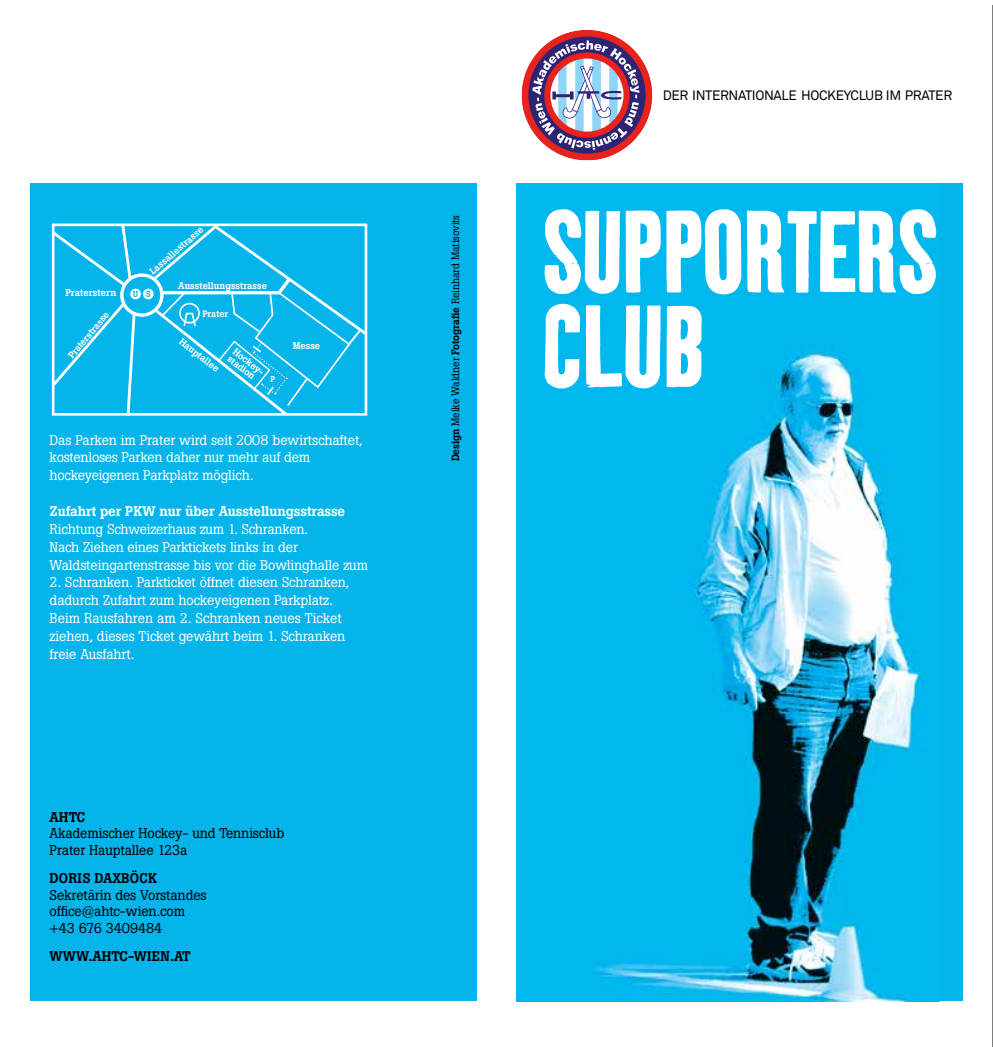
<style>
.page{position:relative;width:993px;height:1052px;background:#fff}
.page>*{position:absolute;margin:0;border:0;box-sizing:border-box;transform-origin:0 0}
.t1{font:112px/94.5px "Kipp No 1";letter-spacing:-.02em;color:#fff}
.t2{font:14px/17.8px "Boton";letter-spacing:-.01em;color:#fff}
.t3{font:14px/16.6px "Boton";letter-spacing:-.01em;color:#000}
.t4{font:500 14px "Boton";letter-spacing:-.01em;color:#fff}
.t5{font:500 14px "Boton";letter-spacing:.01em;color:#000}
.t6{font:13.47px "Akkurat";letter-spacing:-.03em;color:#000}
.t7{font:10.5px "Boton";letter-spacing:-.01em;color:#000}
.t8{font:500 9.8px "Boton";color:#fff}
.t9{font:500 9.62px/8.8px "Boton";color:#fff}
.t10{font:500 9.28px "Boton";color:#fff}
.t11{font:500 8.4px "Boton";color:#fff}
.s1{font-weight:500}
</style>
<div class="page">
<div style="left:30px;top:184px;width:446px;height:817px;background:#04b4ea"></div>
<div style="left:516px;top:184px;width:446px;height:817px;background:#04b4ea"></div>
<img style="left:593px;top:349px;width:332px;height:652px">
<svg style="left:521px;top:30px;width:131px;height:130px"></svg>
<hr style="left:992px;top:5px;width:1px;height:1042px;background:#000">
<svg style="left:51px;top:223px;width:317px;height:193px"></svg>
<div style="left:52px;top:223px;width:315px;height:193px;border:3px solid #fff"></div>
<p class="t8" style="left:65px;top:286px;width:52px">Praterstern</p>
<p class="t9" style="left:67px;top:354px;width:60px;rotate:-50deg">Praterstrasse</p>
<p class="t9" style="left:148px;top:269px;width:69px;rotate:-41deg">Lassallestrasse</p>
<p class="t9" style="left:178px;top:281px;width:90px">Ausstellungsstrasse</p>
<p class="t10" style="left:202px;top:308px;width:27px">Prater</p>
<p class="t9" style="left:183px;top:337px;width:49px;rotate:38deg">Hauptallee</p>
<p class="t9" style="left:237px;top:347px;width:39px;rotate:38deg">Hockey&shy;stadion</p>
<p class="t11" style="left:270px;top:374px;width:6px">P</p>
<p class="t9" style="left:292px;top:341px;width:29px">Messe</p>
<p class="t2" style="left:50px;top:431px;width:314px">Das Parken im Prater wird seit 2008 bewirtschaftet, kostenloses Parken daher nur mehr auf dem hockeyeigenen Parkplatz möglich.</p>
<p class="t4" style="left:50px;top:503px;width:297px">Zufahrt per PKW nur über Ausstellungsstrasse</p>
<p class="t2" style="left:50px;top:520px;width:320px">Richtung Schweizerhaus zum 1. Schranken.<br>Nach Ziehen eines Parktickets links in der<br>Waldsteingartenstrasse bis vor die Bowlinghalle zum</p>
<p class="t2" style="left:50px;top:573px;width:301px">2. Schranken. Parkticket öffnet diesen Schranken, dadurch Zufahrt zum hockeyeigenen Parkplatz.<br>Beim Rausfahren am 2. Schranken neues Ticket ziehen, dieses Ticket gewährt beim 1. Schranken freie Ausfahrt.</p>
<p class="t5" style="left:50px;top:808px;width:37px">AHTC</p>
<p class="t3" style="left:50px;top:825px;width:236px">Akademischer Hockey- und Tennisclub<br>Prater Hauptallee 123a</p>
<p class="t5" style="left:50px;top:870px;width:109px">DORIS DAXBÖCK</p>
<p class="t3" style="left:50px;top:886px;width:158px">Sekretärin des Vorstandes office@ahtc-wien.com +43 676 3409484</p>
<p class="t5" style="left:50px;top:947px;width:142px">WWW.AHTC-WIEN.AT</p>
<p class="t7" style="left:449px;top:461px;width:248px;rotate:-90deg"><span class="s1">Design</span> Meike Waldner <span class="s1">Fotografie</span> Reinhard Matisovits</p>
<p class="t6" style="left:662px;top:87px;width:291px">DER INTERNATIONALE HOCKEYCLUB IM PRATER</p>
<h1 class="t1" style="left:541px;top:202px;width:400px">SUPPORTERS<br>CLUB</h1>
</div>
